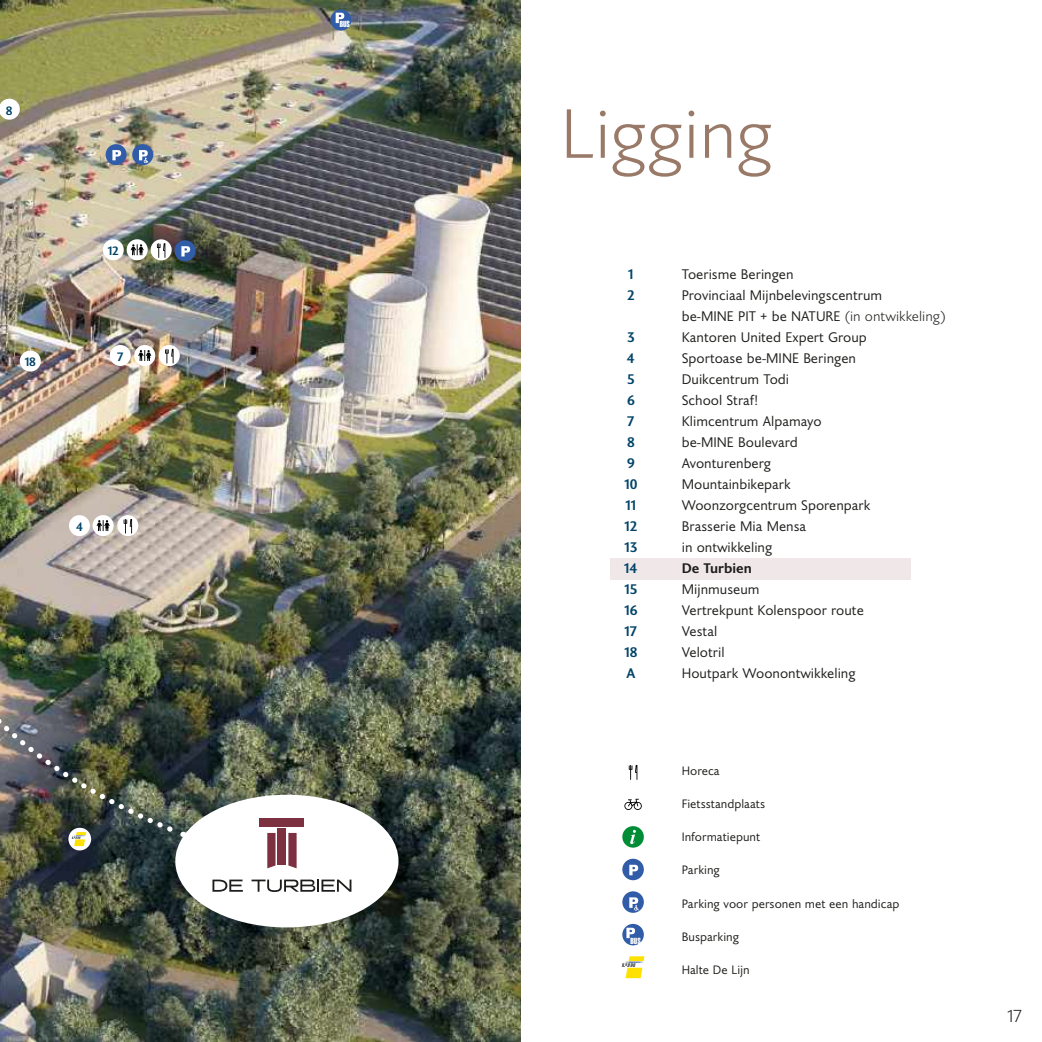
<style>
.page{position:relative;width:1042px;height:1042px;background:#fff}
.page>*{position:absolute;margin:0;border:0;box-sizing:border-box;transform-origin:0 0}
.t1{font:300 70px "Joanna Sans Nova";color:#997a69}
.t2{font:300 17.5px "Joanna Sans Nova";color:#1d1d1b}
.t3{font:14px/21px "Joanna Sans Nova";color:#1d1d1b}
.t4{font:700 14px/21px "Joanna Sans Nova";color:#004469}
.t5{font:700 14px "Joanna Sans Nova";color:#1d1d1b}
.t6{font:12.25px "Joanna Sans Nova";color:#1d1d1b}
.t7{font:700 12.25px "Joanna Sans Nova";color:#004469}
.t8{font:8.75px "Haettenschweiler";color:#fff}
.s1{font-weight:300}
</style>
<div class="page">
<div style="left:610px;top:558px;width:300px;height:21px;background:#f0e7e8"></div>
<img style="left:0;top:0;width:520px;height:1042px">
<svg style="left:68px;top:828px;width:23px;height:22px"></svg>
<div style="left:69px;top:515px;width:21px;height:21px;background:#fff;border-radius:50%"></div>
<div style="left:110px;top:345px;width:21px;height:21px;background:#fff;border-radius:50%"></div>
<svg style="left:0;top:99px;width:20px;height:21px"></svg>
<div style="left:103px;top:239px;width:21px;height:21px;background:#fff;border-radius:50%"></div>
<div style="left:20px;top:350px;width:21px;height:21px;background:#fff;border-radius:50%"></div>
<div style="left:127px;top:239px;width:21px;height:21px;background:#fff;border-radius:50%"></div>
<svg style="left:131px;top:244px;width:13px;height:11px"></svg>
<div style="left:134px;top:345px;width:21px;height:21px;background:#fff;border-radius:50%"></div>
<svg style="left:138px;top:350px;width:13px;height:11px"></svg>
<div style="left:93px;top:515px;width:21px;height:21px;background:#fff;border-radius:50%"></div>
<svg style="left:97px;top:520px;width:13px;height:6px"></svg>
<svg style="left:151px;top:239px;width:21px;height:21px"></svg>
<svg style="left:157px;top:243px;width:8px;height:15px"></svg>
<div style="left:159px;top:345px;width:21px;height:21px;background:#fff;border-radius:50%"></div>
<svg style="left:165px;top:349px;width:9px;height:14px"></svg>
<svg style="left:117px;top:515px;width:21px;height:21px"></svg>
<svg style="left:124px;top:519px;width:8px;height:7px"></svg>
<div style="left:106px;top:144px;width:21px;height:21px;background:#315ca8;border-radius:50%"></div>
<svg style="left:112px;top:150px;width:9px;height:10px"></svg>
<div style="left:175px;top:240px;width:21px;height:21px;background:#315ca8;border-radius:50%"></div>
<svg style="left:181px;top:246px;width:9px;height:10px"></svg>
<div style="left:132px;top:144px;width:21px;height:21px;background:#315ca8;border-radius:50%"></div>
<svg style="left:139px;top:150px;width:9px;height:13px"></svg>
<svg style="left:72px;top:839px;width:15px;height:7px"></svg>
<svg style="left:624px;top:799px;width:18px;height:11px"></svg>
<svg style="left:629px;top:765px;width:8px;height:15px"></svg>
<div style="left:622px;top:826px;width:22px;height:21px;background:#008d36;border-radius:50%"></div>
<svg style="left:630px;top:830px;width:6px;height:14px"></svg>
<div style="left:622px;top:859px;width:22px;height:21px;background:#315ca8;border-radius:50%"></div>
<svg style="left:629px;top:865px;width:9px;height:10px"></svg>
<div style="left:622px;top:891px;width:22px;height:22px;background:#315ca8;border-radius:50%"></div>
<svg style="left:629px;top:897px;width:10px;height:13px"></svg>
<svg style="left:621px;top:956px;width:24px;height:23px"></svg>
<svg style="left:622px;top:956px;width:22px;height:22px"></svg>
<div style="left:175px;top:795px;width:223px;height:132px;background:#fff;border-radius:50%"></div>
<svg style="left:212px;top:879px;width:31px;height:12px"></svg>
<svg style="left:251px;top:879px;width:100px;height:13px"></svg>
<svg style="left:267px;top:833px;width:8px;height:35px"></svg>
<svg style="left:288px;top:833px;width:9px;height:35px"></svg>
<div style="left:278px;top:828px;width:8px;height:37px;background:#7d3040"></div>
<div style="left:260px;top:818px;width:44px;height:8px;background:#7d3040"></div>
<img style="left:0;top:526px;width:185px;height:313px">
<svg style="left:330px;top:9px;width:21px;height:22px"></svg>
<svg style="left:336px;top:13px;width:8px;height:10px"></svg>
<div style="left:622px;top:924px;width:22px;height:21px;background:#315ca8;border-radius:50%"></div>
<svg style="left:626px;top:927px;width:9px;height:11px"></svg>
<p class="t7" style="left:6px;top:101px;width:8px">8</p>
<p class="t7" style="left:25px;top:353px;width:12px">18</p>
<p class="t7" style="left:108px;top:242px;width:12px">12</p>
<p class="t7" style="left:117px;top:348px;width:8px">7</p>
<p class="t7" style="left:76px;top:518px;width:8px">4</p>
<p class="t8" style="left:340px;top:20px;width:12px">BUS</p>
<h1 class="t1" style="left:561px;top:85px;width:214px">Ligging</h1>
<p class="t4" style="left:627px;top:263px;width:9px">1<br>2</p>
<p class="t4" style="left:624px;top:326px;width:15px">3<br>4<br>5<br>6<br>7<br>8<br>9<br>10<br>11<br>12<br>13<br>14<br>15<br>16<br>17<br>18<br>A</p>
<p class="t8" style="left:630px;top:936px;width:12px">BUS</p>
<p class="t3" style="left:682px;top:263px;width:266px">Toerisme Beringen<br>Provinciaal Mĳnbelevingscentrum<br>be-MINE PIT + be NATURE <span class="s1">(in ontwikkeling)<br></span>Kantoren United Expert Group<br>Sportoase be-MINE Beringen<br>Duikcentrum Todi<br>School Straf!<br>Klimcentrum Alpamayo<br>be-MINE Boulevard<br>Avonturenberg<br>Mountainbikepark<br>Woonzorgcentrum Sporenpark<br>Brasserie Mia Mensa<br>in ontwikkeling</p>
<p class="t5" style="left:682px;top:558px;width:72px">De Turbien</p>
<p class="t3" style="left:682px;top:578px;width:184px">Mĳnmuseum<br>Vertrekpunt Kolenspoor route<br>Vestal<br>Velotril<br>Houtpark Woonontwikkeling</p>
<p class="t6" style="left:682px;top:762px;width:39px">Horeca</p>
<p class="t6" style="left:682px;top:795px;width:85px">Fietsstandplaats</p>
<p class="t6" style="left:682px;top:828px;width:80px">Informatiepunt</p>
<p class="t6" style="left:682px;top:861px;width:40px">Parking</p>
<p class="t6" style="left:682px;top:895px;width:219px">Parking voor personen met een handicap</p>
<p class="t6" style="left:682px;top:928px;width:59px">Busparking</p>
<p class="t6" style="left:682px;top:961px;width:69px">Halte De Lĳn</p>
<p class="t2" style="left:1007px;top:1004px;width:16px">17</p>
</div>
